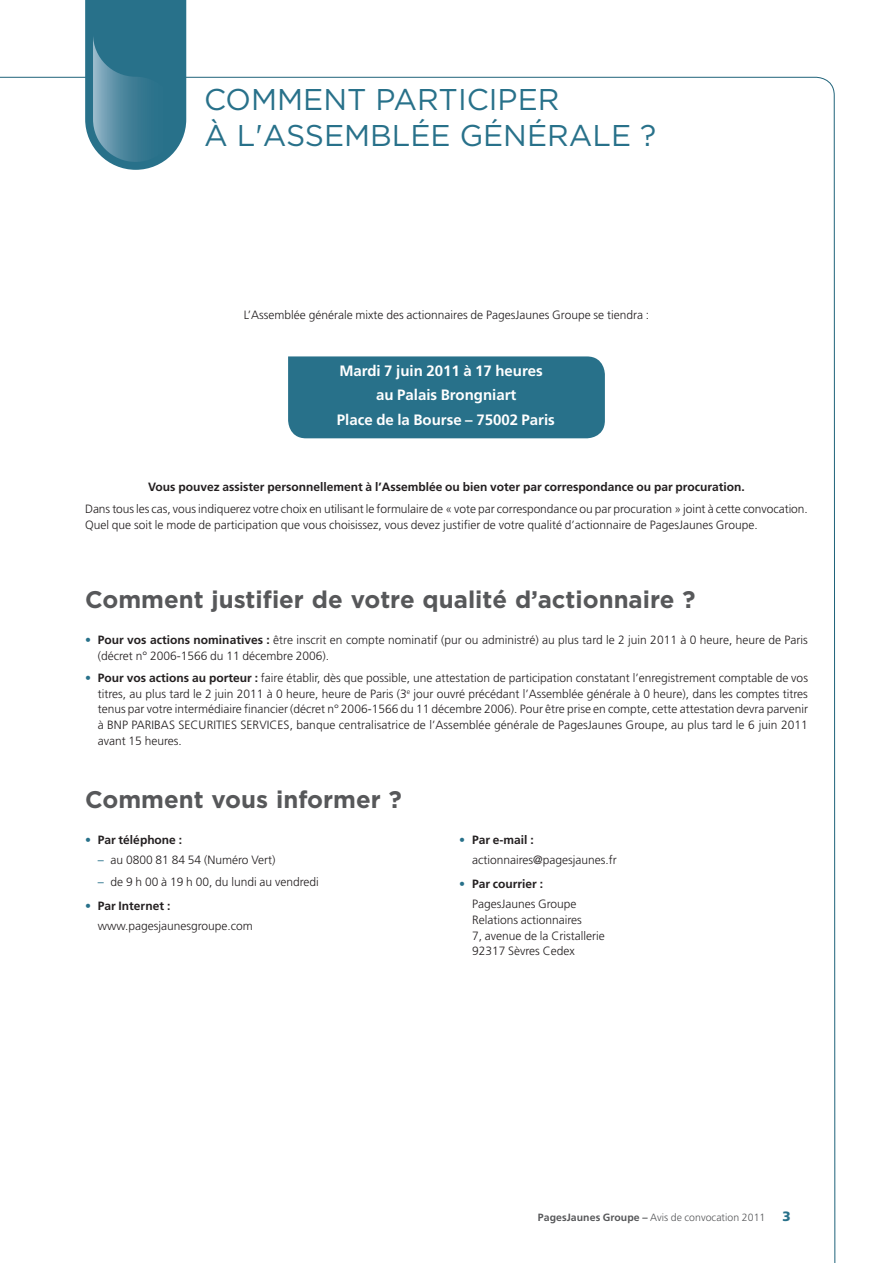
<style>
.page{position:relative;width:893px;height:1263px;background:#fff}
.page>*{position:absolute;margin:0;border:0;box-sizing:border-box;transform-origin:0 0}
.t1{font:30px/36px "Gotham";color:#28718a}
.t2{font:700 24px "Gotham";color:#57585a}
.t3{font:700 15px "Frutiger LT Std";color:#fff}
.t4{font:900 13.5px "Frutiger LT Std";color:#28718a}
.t5{font:300 12px/15.8px "Frutiger LT Std";color:#231f20}
.t6{font:700 12px "Frutiger LT Std";color:#231f20}
.t7{font:300 10.5px "Frutiger LT Std";letter-spacing:.005em;color:#57585a}
.s1{font-weight:400;color:#28718a}
.s2{font-weight:700}
</style>
<div class="page">
<svg style="left:85px;top:0;width:101px;height:170px;background:#438299"></svg>
<div style="left:288px;top:356px;width:317px;height:82px;background:#28718a"></div>
<h1 class="t1" style="left:204px;top:81px;width:454px">COMMENT PARTICIPER<br>À L'ASSEMBLÉE GÉNÉRALE ?</h1>
<p class="t5" style="left:244px;top:308px;width:407px">L’Assemblée générale mixte des actionnaires de PagesJaunes Groupe se tiendra :</p>
<p class="t3" style="left:339px;top:362px;width:205px">Mardi 7 juin 2011 à 17 heures</p>
<p class="t3" style="left:376px;top:386px;width:142px">au Palais Brongniart</p>
<p class="t3" style="left:337px;top:411px;width:219px">Place de la Bourse – 75002 Paris</p>
<p class="t6" style="left:148px;top:480px;width:598px">Vous pouvez assister personnellement à l’Assemblée ou bien voter par correspondance ou par procuration.</p>
<p class="t5" style="left:85px;top:501px;width:724px">Dans tous les cas, vous indiquerez votre choix en utilisant le formulaire de « vote par correspondance ou par procuration » joint à cette convocation.<br>Quel que soit le mode de participation que vous choisissez, vous devez justifier de votre qualité d’actionnaire de PagesJaunes Groupe.</p>
<h2 class="t2" style="left:85px;top:586px;width:612px">Comment justifier de votre qualité d’actionnaire ?</h2>
<p class="t5" style="left:98px;top:632px;width:712px;text-indent:-13px"><span class="s1">•</span> <span class="s2">Pour vos actions nominatives :</span> être inscrit en compte nominatif (pur ou administré) au plus tard le 2 juin 2011 à 0 heure, heure de Paris (décret n° 2006-1566 du 11 décembre 2006).</p>
<p class="t5" style="left:98px;top:670px;width:712px;text-align:justify;text-indent:-13px"><span class="s1">•</span> <span class="s2">Pour vos actions au porteur :</span> faire établir, dès que possible, une attestation de participation constatant l’enregistrement comptable de vos titres, au plus tard le 2 juin 2011 à 0 heure, heure de Paris (3<sup>e</sup> jour ouvré précédant l’Assemblée générale à 0 heure), dans les comptes titres tenus par votre intermédiaire financier (décret n° 2006-1566 du 11 décembre 2006). Pour être prise en compte, cette attestation devra parvenir à BNP PARIBAS SECURITIES SERVICES, banque centralisatrice de l’Assemblée générale de PagesJaunes Groupe, au plus tard le 6 juin 2011 avant 15 heures.</p>
<h2 class="t2" style="left:85px;top:786px;width:318px">Comment vous informer ?</h2>
<p class="t6" style="left:85px;top:833px;width:99px"><span class="s1">•</span> Par téléphone :</p>
<p class="t5" style="left:98px;top:852px;width:179px"><span class="s1">–</span> au 0800 81 84 54 (Numéro Vert)</p>
<p class="t5" style="left:98px;top:874px;width:223px"><span class="s1">–</span> de 9 h 00 à 19 h 00, du lundi au vendredi</p>
<p class="t5" style="left:98px;top:896px;width:157px;line-height:20px;text-indent:-13px"><span class="s1">•</span> <span class="s2">Par Internet : </span>www.pagesjaunesgroupe.com</p>
<p class="t5" style="left:472px;top:830px;width:146px;line-height:20px;text-indent:-13px"><span class="s1">•</span> <span class="s2">Par e-mail : </span>actionnaires@pagesjaunes.fr</p>
<p class="t5" style="left:472px;top:874px;width:106px;line-height:20px;text-indent:-13px"><span class="s1">•</span> <span class="s2">Par courrier :<br></span>PagesJaunes Groupe</p>
<p class="t5" style="left:472px;top:912px;width:134px">Relations actionnaires<br>7, avenue de la Cristallerie<br>92317 Sèvres Cedex</p>
<p class="t7" style="left:538px;top:1212px;width:229px"><span class="s2">PagesJaunes Groupe –</span> Avis de convocation 2011</p>
<p class="t4" style="left:782px;top:1208px;width:10px">3</p>
</div>
